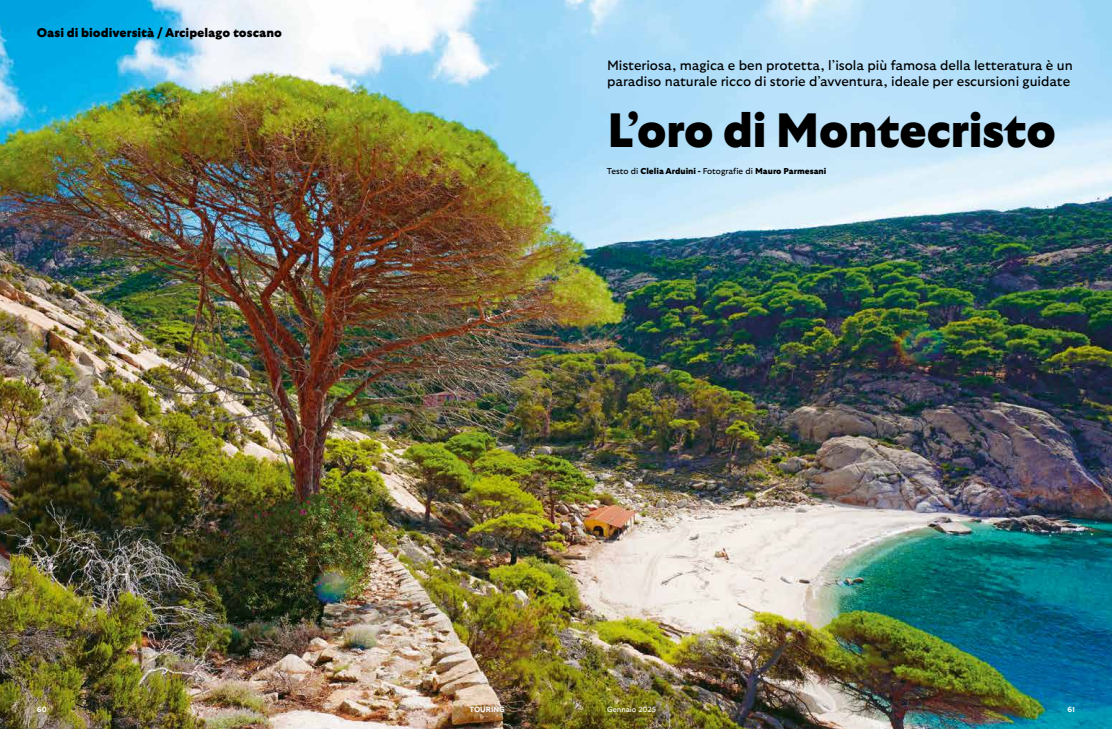
<style>
.page{position:relative;width:1112px;height:729px;background:#fff}
.page>*{position:absolute;margin:0;border:0;box-sizing:border-box;transform-origin:0 0}
.t1{font:900 48px "GT Ultra";letter-spacing:-.015em;color:#000}
.t2{font:13.5px/16.5px "GT Ultra";color:#000}
.t3{font:900 12.5px "GT Ultra";color:#000}
.t4{font:900 8.5px "GT Ultra";color:#000}
.t5{font:700 7.5px "GT Ultra";color:#fff}
.t6{font:7.5px "GT Ultra";color:#fff}
.s1{font-weight:400}
</style>
<div class="page">
<img style="left:0;top:0;width:1111px;height:729px">
<p class="t3" style="left:37px;top:26px;width:246px">Oasi di biodiversità / Arcipelago toscano</p>
<p class="t2" style="left:607px;top:57px;width:467px">Misteriosa, magica e ben protetta, l’isola più famosa della letteratura è un paradiso naturale ricco di storie d’avventura, ideale per escursioni guidate</p>
<h1 class="t1" style="left:607px;top:104px;width:450px">L’oro di Montecristo</h1>
<p class="t4" style="left:606px;top:167px;width:221px"><span class="s1">Testo di</span> Clelia Arduini - <span class="s1">Fotografie di</span> Mauro Parmesani</p>
<p class="t5" style="left:37px;top:705px;width:11px">60</p>
<p class="t5" style="left:469px;top:705px;width:37px">TOURING</p>
<p class="t6" style="left:607px;top:705px;width:51px">Gennaio 2025</p>
<p class="t5" style="left:1067px;top:705px;width:9px">61</p>
</div>
